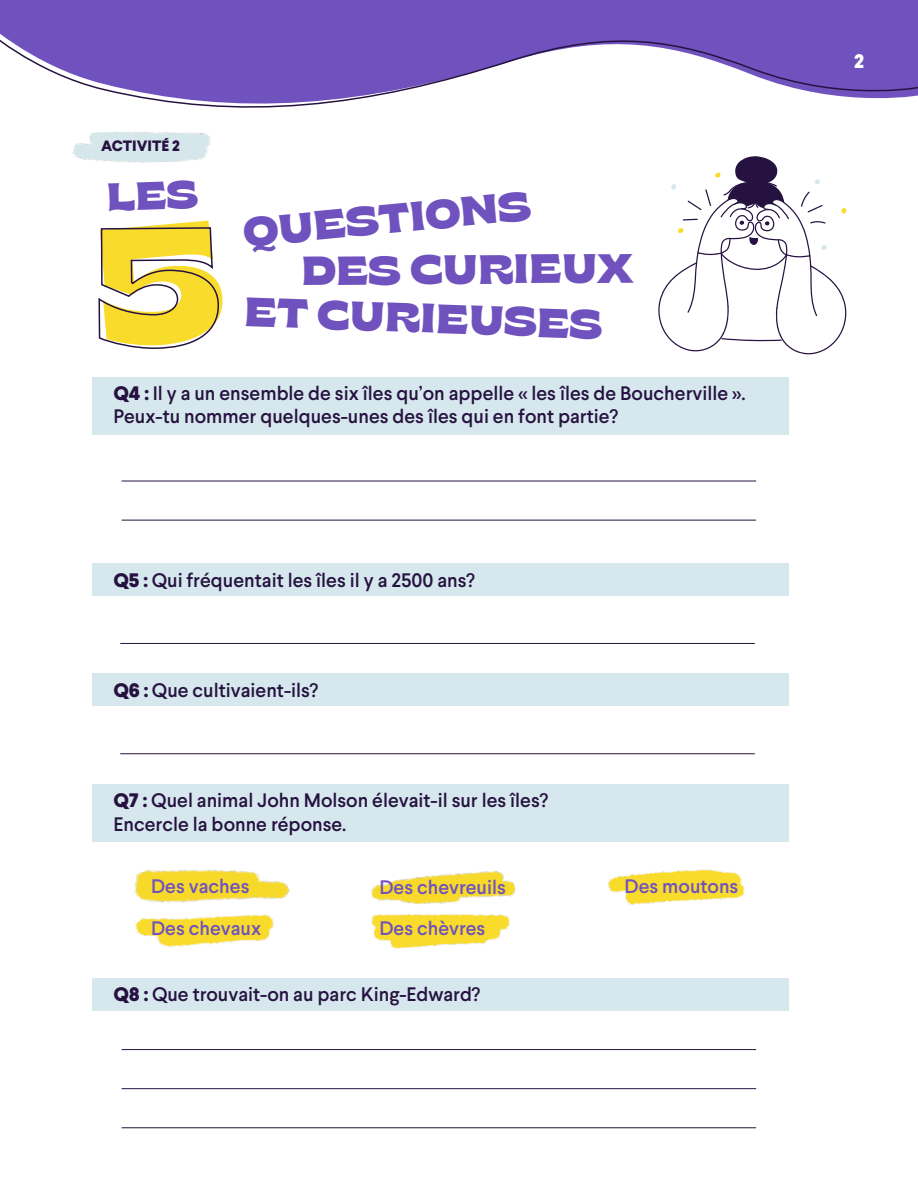
<style>
.page{position:relative;width:918px;height:1188px;background:#fff}
.page>*{position:absolute;margin:0;border:0;box-sizing:border-box;transform-origin:0 0}
.t1{font:700 semi-expanded 40.95px "Brice";color:#6f52be;scale:.88 1}
.t2{font:700 semi-expanded 40.5px "Brice";color:#6f52be;scale:.88 1}
.t3{font:500 19.5px/23.4px "Larsseit";color:#261240}
.t4{font:500 19.5px/42px "Larsseit";color:#6f52be}
.t5{font:800 19.5px "Larsseit";color:#fff}
.t6{font:800 15px "Larsseit";color:#261240}
.s1{font-weight:800}
</style>
<div class="page">
<img style="left:73px;top:131px;width:138px;height:32px">
<img style="left:134px;top:869px;width:156px;height:34px">
<img style="left:608px;top:869px;width:137px;height:36px">
<img style="left:371px;top:870px;width:146px;height:34px">
<img style="left:136px;top:915px;width:137px;height:33px">
<img style="left:372px;top:913px;width:138px;height:35px">
<svg style="left:0;top:0;width:918px;height:108px"></svg>
<div style="left:92px;top:377px;width:696px;height:58px;background:#d6e8ed"></div>
<div style="left:92px;top:674px;width:696px;height:32px;background:#d6e8ed"></div>
<div style="left:92px;top:978px;width:696px;height:32px;background:#d6e8ed"></div>
<div style="left:92px;top:784px;width:696px;height:58px;background:#d6e8ed"></div>
<div style="left:92px;top:563px;width:696px;height:33px;background:#d6e8ed"></div>
<hr style="left:122px;top:481px;width:634px;height:1px;background:#261240">
<hr style="left:122px;top:520px;width:634px;height:1px;background:#261240">
<hr style="left:122px;top:1049px;width:634px;height:1px;background:#261240">
<hr style="left:122px;top:1088px;width:634px;height:1px;background:#261240">
<hr style="left:122px;top:1127px;width:634px;height:1px;background:#261240">
<svg style="left:658px;top:156px;width:189px;height:198px"></svg>
<hr style="left:120px;top:643px;width:635px;height:1px;background:#261240">
<hr style="left:120px;top:753px;width:635px;height:1px;background:#261240">
<p class="t6" style="left:101px;top:138px;width:80px">ACTIVITÉ 2</p>
<h1 class="t1" style="left:241px;top:212px;width:330px;rotate:-6deg">QUESTIONS</h1>
<h2 class="t2" style="left:302px;top:249px;width:115px">DES</h2>
<h1 class="t1" style="left:410px;top:248px;width:255px;rotate:-1deg">CURIEUX</h1>
<h1 class="t1" style="left:245px;top:290px;width:409px;rotate:2deg">ET CURIEUSES</h1>
<p class="t3" style="left:114px;top:382px;width:634px"><span class="s1">Q4 :</span> Il y a un ensemble de six îles qu’on appelle « les îles de Boucherville ».<br>Peux-tu nommer quelques-unes des îles qui en font partie?</p>
<p class="t3" style="left:114px;top:569px;width:363px"><span class="s1">Q5 :</span> Qui fréquentait les îles il y a 2500 ans?</p>
<p class="t3" style="left:114px;top:679px;width:206px"><span class="s1">Q6 :</span> Que cultivaient-ils?</p>
<p class="t3" style="left:114px;top:789px;width:436px"><span class="s1">Q7 :</span> Quel animal John Molson élevait-il sur les îles?<br>Encercle la bonne réponse.</p>
<p class="t4" style="left:151px;top:866px;width:112px">Des vaches<br>Des chevaux</p>
<p class="t4" style="left:379px;top:868px;width:128px;line-height:40.5px">Des chevreuils<br>Des chèvres</p>
<p class="t4" style="left:625px;top:866px;width:115px">Des moutons</p>
<p class="t3" style="left:114px;top:984px;width:368px"><span class="s1">Q8 :</span> Que trouvait-on au parc King-Edward?</p>
<p class="t5" style="left:854px;top:51px;width:11px">2</p>
</div>
